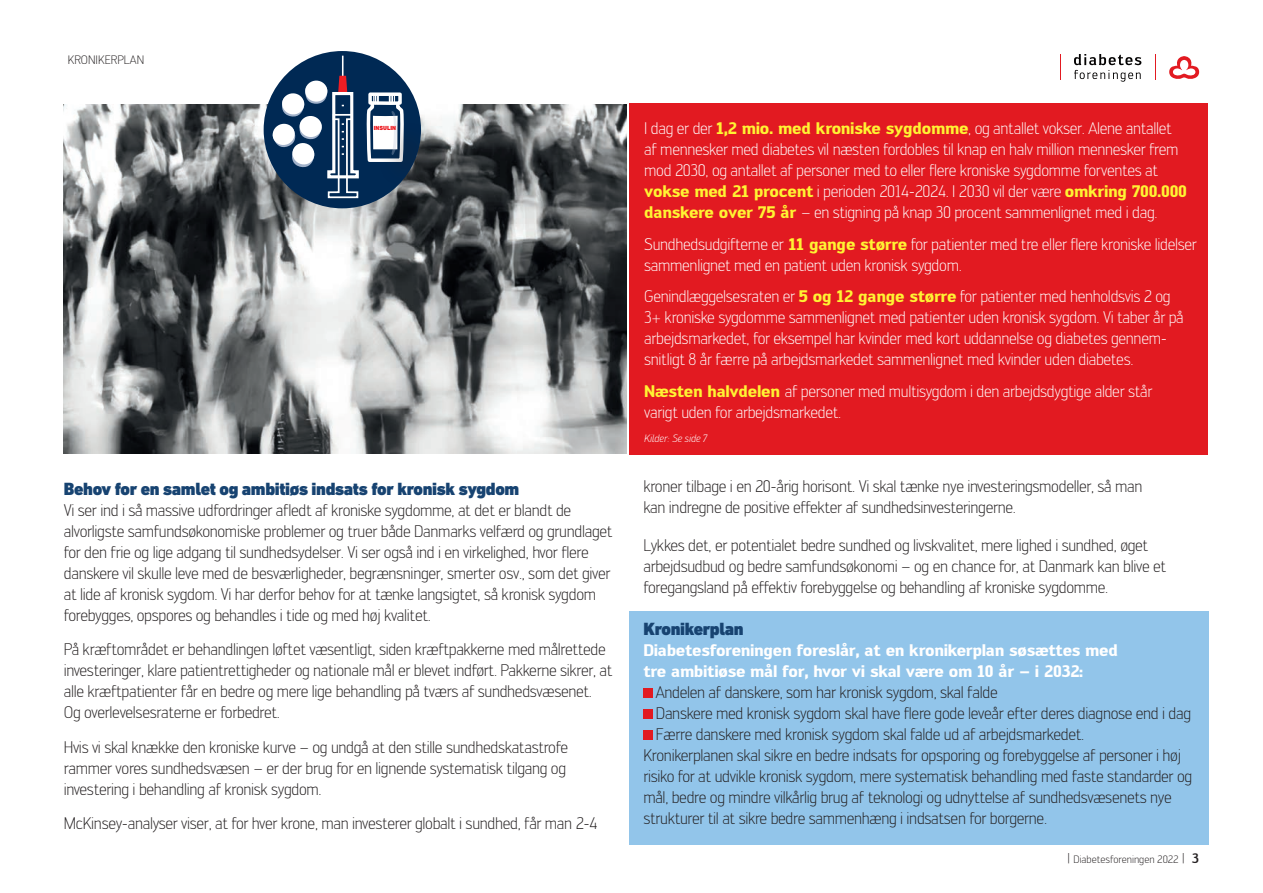
<style>
.page{position:relative;width:1263px;height:893px;background:#fff}
.page>*{position:absolute;margin:0;border:0;box-sizing:border-box;transform-origin:0 0}
.t1{font:900 18px "DIN Next LT Pro";letter-spacing:-.02em;color:#174371}
.t2{font:300 16.5px/21px "Engel";letter-spacing:-.02em;color:#231f20}
.t3{font:300 16.5px/21px "Engel";letter-spacing:-.02em;color:#fff}
.t4{font:700 16.5px/21px "Engel";letter-spacing:-.02em;color:#fff}
.t5{font:300 12px "Engel";color:#231f20}
.t6{font:300 10.5px "Engel";color:#231f20}
.t7{font:italic 300 10.5px "Engel";letter-spacing:-.01em;color:#fff}
.t8{font:900 6px "DIN Next LT Pro";color:#ee1d23}
.s1{font-weight:700;color:#fff333}
.s2{font-size:13.5px}
.s3{font-weight:500;font-size:13.5px}
</style>
<div class="page">
<div style="left:630px;top:611px;width:579px;height:233px;background:#92c5ea"></div>
<svg style="left:1169px;top:56px;width:30px;height:23px"></svg>
<svg style="left:1074px;top:54px;width:67px;height:28px"></svg>
<svg style="left:1155px;top:54px;width:1px;height:25px"></svg>
<div style="left:643px;top:688px;width:9px;height:10px;background:#e21a21"></div>
<div style="left:643px;top:709px;width:9px;height:10px;background:#e21a21"></div>
<div style="left:643px;top:730px;width:9px;height:10px;background:#e21a21"></div>
<div style="left:629px;top:103px;width:579px;height:351px;background:#e21a21"></div>
<img style="left:64px;top:105px;width:562px;height:348px">
<div style="left:264px;top:51px;width:157px;height:157px;background:#002954;border-radius:50%"></div>
<div style="left:377px;top:120px;width:59px;height:68px;background:#231f20;opacity:.2"></div>
<svg style="left:271px;top:51px;width:134px;height:148px"></svg>
<p class="t5" style="left:68px;top:53px;width:78px">KRONIKERPLAN</p>
<p class="t8" style="left:374px;top:125px;width:24px">INSULIN</p>
<p class="t1" style="left:64px;top:478px;width:457px">Behov for en samlet og ambitiøs indsats for kronisk sygdom</p>
<p class="t2" style="left:64px;top:500px;width:550px">Vi ser ind i så massive udfordringer afledt af kroniske sygdomme, at det er blandt de alvorligste samfundsøkonomiske problemer og truer både Danmarks velfærd og grundlaget for den frie og lige adgang til sundhedsydelser. Vi ser også ind i en virkelighed, hvor flere danskere vil skulle leve med de besværligheder, begrænsninger, smerter osv., som det giver at lide af kronisk sygdom. Vi har derfor behov for at tænke langsigtet, så kronisk sygdom forebygges, opspores og behandles i tide og med høj kvalitet.</p>
<p class="t2" style="left:64px;top:639px;width:550px">På kræftområdet er behandlingen løftet væsentligt, siden kræftpakkerne med målrettede investeringer, klare patientrettigheder og nationale mål er blevet indført. Pakkerne sikrer, at alle kræftpatienter får en bedre og mere lige behandling på tværs af sundhedsvæsenet.<br>Og overlevelsesraterne er forbedret.</p>
<p class="t2" style="left:64px;top:737px;width:506px;text-align:justify">Hvis vi skal knække den kroniske kurve – og undgå at den stille sundhedskatastrofe rammer vores sundhedsvæsen – er der brug for en lignende systematisk tilgang og investering i behandling af kronisk sygdom.</p>
<p class="t2" style="left:64px;top:813px;width:535px">McKinsey-analyser viser, at for hver krone, man investerer globalt i sundhed, får man 2-4</p>
<p class="t3" style="left:644px;top:118px;width:544px">I dag er der <span class="s1">1,2 mio. med kroniske sygdomme</span>, og antallet vokser. Alene antallet af mennesker med diabetes vil næsten fordobles til knap en halv million mennesker frem mod 2030, og antallet af personer med to eller flere kroniske sygdomme forventes at <span class="s1">vokse med 21 procent</span> i perioden 2014-2024. I 2030 vil der være <span class="s1">omkring 700.000 danskere over 75 år</span> – en stigning på knap 30 procent sammenlignet med i dag.</p>
<p class="t3" style="left:644px;top:234px;width:554px">Sundhedsudgifterne er <span class="s1">11 gange større</span> for patienter med tre eller flere kroniske lidelser sammenlignet med en patient uden kronisk sygdom.</p>
<p class="t3" style="left:644px;top:286px;width:541px">Genindlæggelsesraten er <span class="s1">5 og 12 gange større</span> for patienter med henholdsvis 2 og 3+ kroniske sygdomme sammenlignet med patienter uden kronisk sygdom. Vi taber år på arbejdsmarkedet, for eksempel har kvinder med kort uddannelse og diabetes gennem&shy;snitligt 8 år færre på arbejdsmarkedet sammenlignet med kvinder uden diabetes.</p>
<p class="t3" style="left:644px;top:381px;width:510px"><span class="s1">Næsten halvdelen</span> af personer med multisygdom i den arbejdsdygtige alder står varigt uden for arbejdsmarkedet.</p>
<p class="t7" style="left:644px;top:432px;width:65px">Kilder: Se side 7</p>
<p class="t2" style="left:643px;top:476px;width:501px">kroner tilbage i en 20-årig horisont. Vi skal tænke nye investeringsmodeller, så man kan indregne de positive effekter af sundhedsinvesteringerne.</p>
<p class="t2" style="left:643px;top:534px;width:524px">Lykkes det, er potentialet bedre sundhed og livskvalitet, mere lighed i sundhed, øget arbejdsudbud og bedre samfundsøkonomi – og en chance for, at Danmark kan blive et foregangsland på effektiv forebyggelse og behandling af kroniske sygdomme.</p>
<p class="t1" style="left:643px;top:618px;width:102px">Kronikerplan</p>
<p class="t4" style="left:643px;top:639px;width:476px">Diabetesforeningen foreslår, at en kronikerplan søsættes med tre ambitiøse mål for, hvor vi skal være om 10 år – i 2032:</p>
<p class="t2" style="left:656px;top:681px;width:343px">Andelen af danskere, som har kronisk sygdom, skal falde</p>
<p class="t2" style="left:656px;top:702px;width:537px">Danskere med kronisk sygdom skal have flere gode leveår efter deres diagnose end i dag</p>
<p class="t2" style="left:656px;top:723px;width:430px">Færre danskere med kronisk sygdom skal falde ud af arbejdsmarkedet.</p>
<p class="t2" style="left:643px;top:744px;width:539px">Kronikerplanen skal sikre en bedre indsats for opsporing og forebyggelse af personer i høj</p>
<p class="t2" style="left:643px;top:765px;width:550px">risiko for at udvikle kronisk sygdom, mere systematisk behandling med faste standarder og</p>
<p class="t2" style="left:643px;top:786px;width:530px">mål, bedre og mindre vilkårlig brug af teknologi og udnyttelse af sundhedsvæsenets nye</p>
<p class="t2" style="left:643px;top:807px;width:405px">strukturer til at sikre bedre sammenhæng i indsatsen for borgerne.</p>
<p class="t6" style="left:1067px;top:854px;width:133px"><span class="s2">|</span> Diabetesforeningen 2022 <span class="s2">|</span> <span class="s3">3</span></p>
</div>
